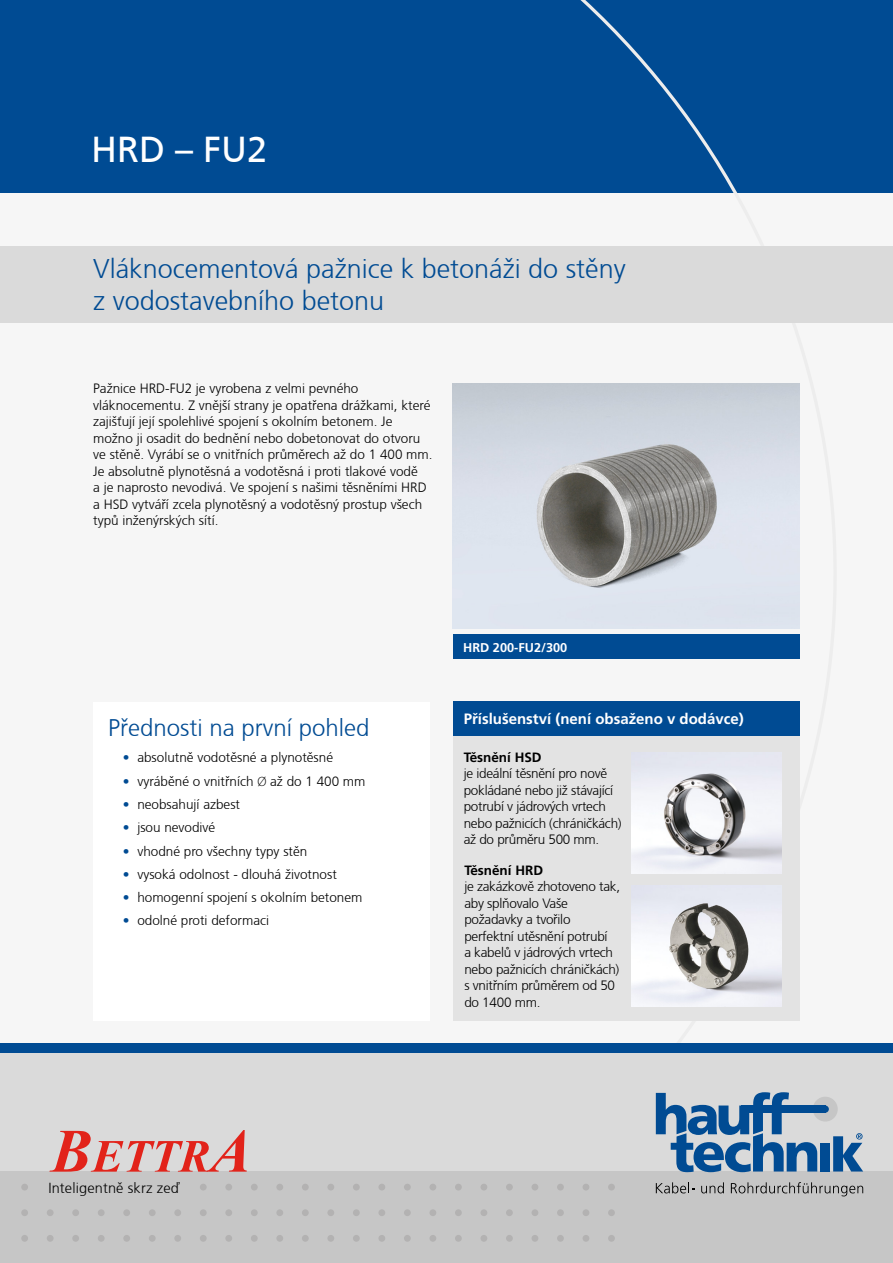
<style>
.page{position:relative;width:893px;height:1263px;background:#fff}
.page>*{position:absolute;margin:0;border:0;box-sizing:border-box;transform-origin:0 0}
.head{font:36px "Frutiger CE";color:#fff}
.prodhead{font:300 27px/32.4px "Frutiger CE";color:#004b93}
.subhead{font:300 24px "Frutiger CE";color:#004b93}
.BU_white{font:700 15px "Frutiger CE";color:#fff}
.t1{font:300 14.55px "Frutiger CE";letter-spacing:.01em;color:#000}
.copy{font:300 13.5px/16.5px "Frutiger CE";color:#000}
.BU_white-2{font:300 13.5px/16.5px "Frutiger CE";letter-spacing:-.02em;color:#000}
.bullets{font:300 13.5px "Frutiger CE";color:#000}
.BU_white-3{font:700 13.5px "Frutiger CE";color:#000}
.BU_white-4{font:700 12.75px "Frutiger CE";color:#fff}
.s1{color:#004b93}
.s2{font-family:"Myriad Pro"}
</style>
<div class="page">
<div style="left:0;top:183px;width:893px;height:864px;background:#f6f6f6"></div>
<div style="left:0;top:0;width:893px;height:192px;background:#004b93"></div>
<svg style="left:565px;top:0;width:285px;height:1021px"></svg>
<div style="left:0;top:247px;width:893px;height:76px;background:#dadada"></div>
<img style="left:453px;top:383px;width:347px;height:246px">
<div style="left:0;top:1048px;width:893px;height:215px;background:#dadada"></div>
<div style="left:0;top:1171px;width:893px;height:92px;background:#c6c6c6"></div>
<div style="left:0;top:1043px;width:893px;height:9px;background:#004b93"></div>
<svg style="left:656px;top:1092px;width:161px;height:80px"></svg>
<svg style="left:833px;top:1133px;width:30px;height:38px"></svg>
<div style="left:813px;top:1097px;width:25px;height:24px;background:#c6c6c6;border-radius:50%"></div>
<div style="left:820px;top:1143px;width:10px;height:28px;background:#004b93"></div>
<svg style="left:822px;top:1105px;width:7px;height:8px"></svg>
<div style="left:741px;top:1105px;width:85px;height:8px;background:#004b93"></div>
<svg style="left:656px;top:1182px;width:38px;height:11px"></svg>
<svg style="left:701px;top:1182px;width:23px;height:11px"></svg>
<svg style="left:731px;top:1182px;width:132px;height:14px"></svg>
<div style="left:21px;top:1184px;width:7px;height:6px;background:#b3b2b2;border-radius:50%"></div>
<div style="left:21px;top:1235px;width:7px;height:7px;background:#b3b2b2;border-radius:50%"></div>
<div style="left:21px;top:1209px;width:7px;height:7px;background:#b3b2b2;border-radius:50%"></div>
<div style="left:47px;top:1235px;width:7px;height:7px;background:#b3b2b2;border-radius:50%"></div>
<div style="left:47px;top:1209px;width:7px;height:7px;background:#b3b2b2;border-radius:50%"></div>
<div style="left:72px;top:1235px;width:7px;height:7px;background:#b3b2b2;border-radius:50%"></div>
<div style="left:72px;top:1209px;width:7px;height:7px;background:#b3b2b2;border-radius:50%"></div>
<div style="left:98px;top:1235px;width:7px;height:7px;background:#b3b2b2;border-radius:50%"></div>
<div style="left:98px;top:1209px;width:7px;height:7px;background:#b3b2b2;border-radius:50%"></div>
<div style="left:123px;top:1235px;width:7px;height:7px;background:#b3b2b2;border-radius:50%"></div>
<div style="left:123px;top:1209px;width:7px;height:7px;background:#b3b2b2;border-radius:50%"></div>
<div style="left:149px;top:1235px;width:7px;height:7px;background:#b3b2b2;border-radius:50%"></div>
<div style="left:149px;top:1209px;width:7px;height:7px;background:#b3b2b2;border-radius:50%"></div>
<div style="left:174px;top:1235px;width:7px;height:7px;background:#b3b2b2;border-radius:50%"></div>
<div style="left:174px;top:1209px;width:7px;height:7px;background:#b3b2b2;border-radius:50%"></div>
<div style="left:200px;top:1235px;width:7px;height:7px;background:#b3b2b2;border-radius:50%"></div>
<div style="left:200px;top:1209px;width:7px;height:7px;background:#b3b2b2;border-radius:50%"></div>
<div style="left:225px;top:1235px;width:7px;height:7px;background:#b3b2b2;border-radius:50%"></div>
<div style="left:225px;top:1209px;width:7px;height:7px;background:#b3b2b2;border-radius:50%"></div>
<div style="left:251px;top:1184px;width:7px;height:6px;background:#b3b2b2;border-radius:50%"></div>
<div style="left:225px;top:1184px;width:7px;height:6px;background:#b3b2b2;border-radius:50%"></div>
<div style="left:200px;top:1184px;width:7px;height:6px;background:#b3b2b2;border-radius:50%"></div>
<div style="left:251px;top:1235px;width:7px;height:7px;background:#b3b2b2;border-radius:50%"></div>
<div style="left:251px;top:1209px;width:7px;height:7px;background:#b3b2b2;border-radius:50%"></div>
<div style="left:276px;top:1184px;width:7px;height:6px;background:#b3b2b2;border-radius:50%"></div>
<div style="left:276px;top:1235px;width:7px;height:7px;background:#b3b2b2;border-radius:50%"></div>
<div style="left:276px;top:1209px;width:7px;height:7px;background:#b3b2b2;border-radius:50%"></div>
<div style="left:302px;top:1184px;width:7px;height:6px;background:#b3b2b2;border-radius:50%"></div>
<div style="left:302px;top:1235px;width:7px;height:7px;background:#b3b2b2;border-radius:50%"></div>
<div style="left:302px;top:1209px;width:7px;height:7px;background:#b3b2b2;border-radius:50%"></div>
<div style="left:327px;top:1184px;width:7px;height:6px;background:#b3b2b2;border-radius:50%"></div>
<div style="left:327px;top:1235px;width:7px;height:7px;background:#b3b2b2;border-radius:50%"></div>
<div style="left:327px;top:1209px;width:7px;height:7px;background:#b3b2b2;border-radius:50%"></div>
<div style="left:353px;top:1184px;width:7px;height:6px;background:#b3b2b2;border-radius:50%"></div>
<div style="left:353px;top:1235px;width:7px;height:7px;background:#b3b2b2;border-radius:50%"></div>
<div style="left:353px;top:1209px;width:7px;height:7px;background:#b3b2b2;border-radius:50%"></div>
<div style="left:378px;top:1184px;width:7px;height:6px;background:#b3b2b2;border-radius:50%"></div>
<div style="left:378px;top:1235px;width:7px;height:7px;background:#b3b2b2;border-radius:50%"></div>
<div style="left:378px;top:1209px;width:7px;height:7px;background:#b3b2b2;border-radius:50%"></div>
<div style="left:404px;top:1184px;width:7px;height:6px;background:#b3b2b2;border-radius:50%"></div>
<div style="left:404px;top:1235px;width:7px;height:7px;background:#b3b2b2;border-radius:50%"></div>
<div style="left:404px;top:1209px;width:7px;height:7px;background:#b3b2b2;border-radius:50%"></div>
<div style="left:429px;top:1184px;width:7px;height:6px;background:#b3b2b2;border-radius:50%"></div>
<div style="left:429px;top:1235px;width:7px;height:7px;background:#b3b2b2;border-radius:50%"></div>
<div style="left:429px;top:1209px;width:7px;height:7px;background:#b3b2b2;border-radius:50%"></div>
<div style="left:455px;top:1184px;width:7px;height:6px;background:#b3b2b2;border-radius:50%"></div>
<div style="left:455px;top:1235px;width:7px;height:7px;background:#b3b2b2;border-radius:50%"></div>
<div style="left:455px;top:1209px;width:7px;height:7px;background:#b3b2b2;border-radius:50%"></div>
<div style="left:480px;top:1184px;width:7px;height:6px;background:#b3b2b2;border-radius:50%"></div>
<div style="left:480px;top:1235px;width:7px;height:7px;background:#b3b2b2;border-radius:50%"></div>
<div style="left:480px;top:1209px;width:7px;height:7px;background:#b3b2b2;border-radius:50%"></div>
<div style="left:506px;top:1184px;width:7px;height:6px;background:#b3b2b2;border-radius:50%"></div>
<div style="left:506px;top:1235px;width:7px;height:7px;background:#b3b2b2;border-radius:50%"></div>
<div style="left:506px;top:1209px;width:7px;height:7px;background:#b3b2b2;border-radius:50%"></div>
<div style="left:531px;top:1184px;width:7px;height:6px;background:#b3b2b2;border-radius:50%"></div>
<div style="left:531px;top:1235px;width:7px;height:7px;background:#b3b2b2;border-radius:50%"></div>
<div style="left:531px;top:1209px;width:7px;height:7px;background:#b3b2b2;border-radius:50%"></div>
<div style="left:557px;top:1184px;width:7px;height:6px;background:#b3b2b2;border-radius:50%"></div>
<div style="left:557px;top:1235px;width:7px;height:7px;background:#b3b2b2;border-radius:50%"></div>
<div style="left:557px;top:1209px;width:7px;height:7px;background:#b3b2b2;border-radius:50%"></div>
<svg style="left:583px;top:1184px;width:6px;height:6px"></svg>
<div style="left:583px;top:1235px;width:6px;height:7px;background:#b3b2b2;border-radius:50%"></div>
<div style="left:583px;top:1209px;width:6px;height:7px;background:#b3b2b2;border-radius:50%"></div>
<div style="left:608px;top:1184px;width:7px;height:6px;background:#b3b2b2;border-radius:50%"></div>
<div style="left:608px;top:1235px;width:7px;height:7px;background:#b3b2b2;border-radius:50%"></div>
<div style="left:608px;top:1209px;width:7px;height:7px;background:#b3b2b2;border-radius:50%"></div>
<svg style="left:49px;top:1130px;width:198px;height:42px"></svg>
<div style="left:93px;top:702px;width:336px;height:318px;background:#fff"></div>
<div style="left:453px;top:635px;width:347px;height:24px;background:#004b93"></div>
<div style="left:453px;top:702px;width:347px;height:318px;background:#e3e3e3"></div>
<div style="left:453px;top:702px;width:347px;height:34px;background:#004b93"></div>
<img style="left:631px;top:753px;width:151px;height:121px">
<img style="left:631px;top:885px;width:151px;height:121px">
<p class="head" style="left:91px;top:128px;width:178px">HRD – FU2</p>
<p class="prodhead" style="left:93px;top:252px;width:534px">Vláknocementová pažnice k betonáži do stěny z vodostavebního betonu</p>
<p class="copy" style="left:93px;top:380px;width:341px">Pažnice HRD-FU2 je vyrobena z velmi pevného vláknocementu. Z vnější strany je opatřena drážkami, které zajišťují její spolehlivé spojení s okolním betonem. Je možno ji osadit do bednění nebo dobetonovat do otvoru ve stěně. Vyrábí se o vnitřních průměrech až do 1 400 mm.<br>Je absolutně plynotěsná a vodotěsná i proti tlakové vodě<br>a je naprosto nevodivá. Ve spojení s našimi těsněními HRD a HSD vytváří zcela plynotěsný a vodotěsný prostup všech typů inženýrských sítí.</p>
<p class="subhead" style="left:108px;top:713px;width:263px">Přednosti na první pohled</p>
<p class="bullets" style="left:123px;top:750px;width:212px"><span class="s1">•</span> absolutně vodotěsné a plynotěsné</p>
<p class="bullets" style="left:123px;top:773px;width:244px"><span class="s1">•</span> vyráběné o vnitřních <span class="s2">Ø</span> až do 1 400 mm</p>
<p class="bullets" style="left:123px;top:796px;width:119px"><span class="s1">•</span> neobsahují azbest</p>
<p class="bullets" style="left:123px;top:820px;width:94px"><span class="s1">•</span> jsou nevodivé</p>
<p class="bullets" style="left:123px;top:843px;width:186px"><span class="s1">•</span> vhodné pro všechny typy stěn</p>
<p class="bullets" style="left:123px;top:866px;width:215px"><span class="s1">•</span> vysoká odolnost - dlouhá životnost</p>
<p class="bullets" style="left:123px;top:889px;width:241px"><span class="s1">•</span> homogenní spojení s okolním betonem</p>
<p class="bullets" style="left:123px;top:913px;width:148px"><span class="s1">•</span> odolné proti deformaci</p>
<p class="BU_white-4" style="left:463px;top:640px;width:106px">HRD 200-FU2/300</p>
<p class="BU_white" style="left:464px;top:710px;width:282px">Příslušenství (není obsaženo v dodávce)</p>
<p class="BU_white-3" style="left:464px;top:749px;width:80px">Těsnění HSD</p>
<p class="BU_white-2" style="left:464px;top:765px;width:159px">je ideální těsnění pro nově pokládané nebo již stávající potrubí v jádrových vrtech nebo pažnicích (chráničkách) až do průměru 500 mm.</p>
<p class="BU_white-3" style="left:464px;top:862px;width:80px">Těsnění HRD</p>
<p class="BU_white-2" style="left:464px;top:878px;width:157px">je zakázkově zhotoveno tak, aby splňovalo Vaše požadavky a tvořilo perfektní utěsnění potrubí<br>a kabelů v jádrových vrtech nebo pažnicích chráničkách) s vnitřním průměrem od 50 do 1400 mm.</p>
<p class="t1" style="left:48px;top:1179px;width:133px">Inteligentně skrz zeď</p>
</div>
